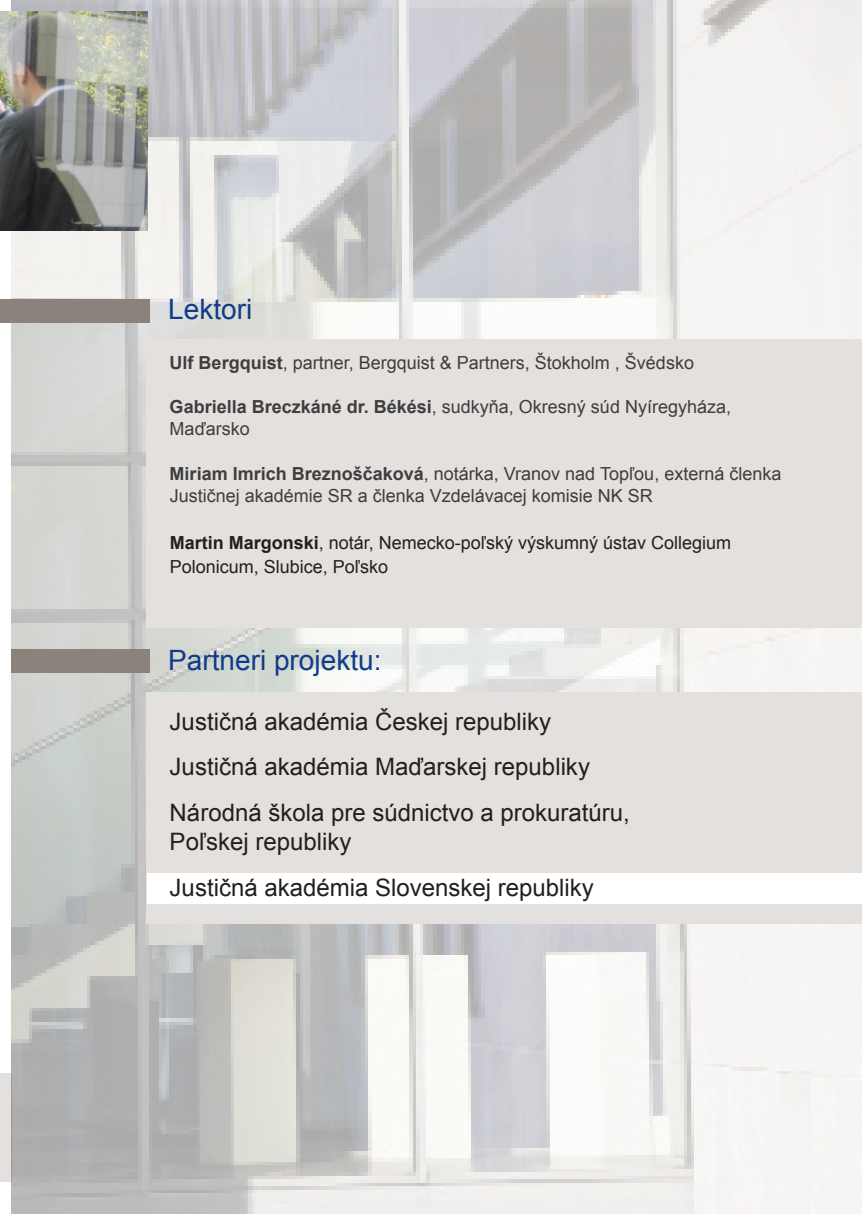
<style>
.page{position:relative;width:862px;height:1214px;background:#fff}
.page>*{position:absolute;margin:0;border:0;box-sizing:border-box;transform-origin:0 0}
.t1{font:28px "Arial";color:#103b8a}
.t2{font:24px/45.8px "Arial";color:#231f20}
.t3{font:18px/22px "Arial";color:#3e3e3f}
.t4{font:18px/24px "Arial";color:#231f20}
.s1{font-weight:700}
</style>
<div class="page">
<div style="left:0;top:299px;width:11px;height:23px;background:#8b827b"></div>
<div style="left:0;top:1073px;width:11px;height:108px;background:#e3e0de"></div>
<img style="left:11px;top:0;width:850px;height:1212px">
<div style="left:146px;top:339px;width:716px;height:289px;background:#e3e0de"></div>
<div style="left:11px;top:299px;width:138px;height:24px;background:#8b827b"></div>
<img style="left:0;top:11px;width:147px;height:219px">
<div style="left:11px;top:649px;width:138px;height:23px;background:#8b827b"></div>
<div style="left:147px;top:692px;width:715px;height:231px;background:#e3e0de"></div>
<div style="left:147px;top:873px;width:715px;height:31px;background:#fff"></div>
<h1 class="t1" style="left:168px;top:290px;width:86px">Lektori</h1>
<p class="t3" style="left:170px;top:351px;width:526px"><span class="s1">Ulf Bergquist</span>, partner, Bergquist &amp; Partners, Štokholm , Švédsko</p>
<p class="t3" style="left:170px;top:396px;width:563px"><span class="s1">Gabriella Breczkáné dr. Békési</span>, sudkyňa, Okresný súd Nyíregyháza,<br>Maďarsko</p>
<p class="t3" style="left:170px;top:462px;width:613px"><span class="s1">Miriam Imrich Breznoščaková</span>, notárka, Vranov nad Topľou, externá členka<br>Justičnej akadémie SR a členka Vzdelávacej komisie N K SR</p>
<p class="t4" style="left:170px;top:530px;width:563px"><span class="s1">Martin Margonski</span>, notár, Nemecko-poľský výskumný ústav Collegium<br>Polonicum, Slubice, Poľsko</p>
<h1 class="t1" style="left:168px;top:640px;width:215px">Partneri projektu:</h1>
<h2 class="t2" style="left:170px;top:698px;width:462px">Justičná akadémia Českej republiky<br>Justičná akadémia Maďarskej republiky<br>Národná škola pre súdnictvo a prokuratúru,</h2>
<h2 class="t2" style="left:170px;top:818px;width:426px">Poľskej republiky<br>Justičná akadémia Slovenskej republiky</h2>
</div>
